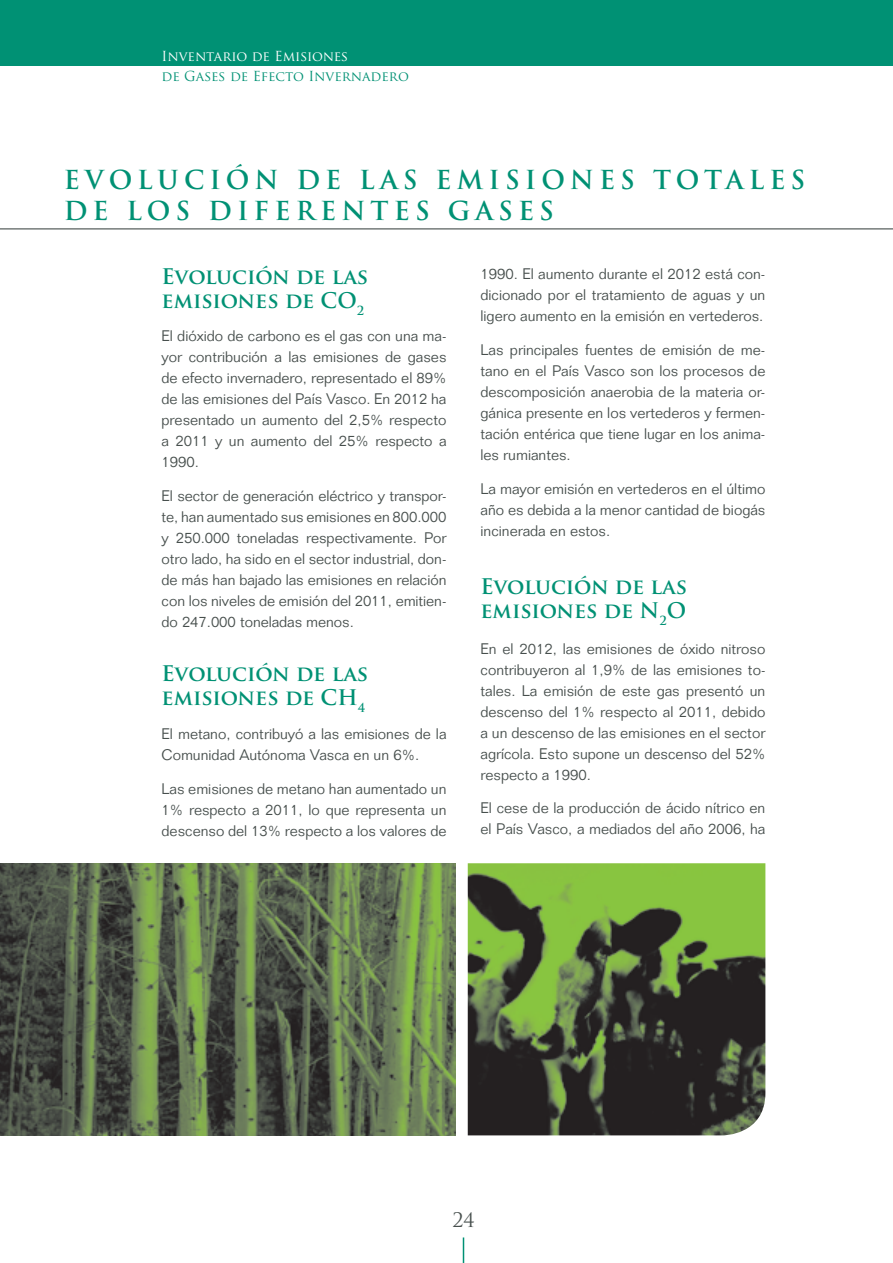
<style>
.page{position:relative;width:893px;height:1263px;background:#fff}
.page>*{position:absolute;margin:0;border:0;box-sizing:border-box;transform-origin:0 0}
.t1{font:700 25.5px/30.6px "Trajan Pro";letter-spacing:.2em;color:#009174}
.t2{font:700 21px/24px "Trajan Pro";letter-spacing:-.05em;color:#009174}
.t3{font:19.5px "Trajan Pro";color:#474f4d}
.t4{font:300 15px/21px "Folio";color:#474f4d;text-align:justify}
.t5{font:13.5px "Trajan Pro";color:#009174}
.t6{font:13.5px "Trajan Pro";color:#fff}
</style>
<div class="page">
<svg style="left:463px;top:1237px;width:1px;height:26px"></svg>
<div style="left:0;top:0;width:893px;height:66px;background:#009174"></div>
<hr style="left:892px;top:0;width:1px;height:66px;background:#474f4d">
<hr style="left:0;top:228px;width:893px;height:1px;background:#474f4d">
<img style="left:468px;top:863px;width:297px;height:272px">
<img style="left:0;top:863px;width:455px;height:272px">
<p class="t6" style="left:162px;top:48px;width:188px">Inventario de Emisiones</p>
<p class="t5" style="left:162px;top:67px;width:249px">de Gases de Efecto Invernadero</p>
<h1 class="t1" style="left:64px;top:165px;width:743px">E volución de las emisiones totales de los dif erentes ga ses</h1>
<h2 class="t2" style="left:162px;top:264px;width:208px">Evolución de las emisiones de CO <sub>2</sub></h2>
<p class="t4" style="left:162px;top:326px;width:286px">El dióxido de carbono es el gas con una ma&shy;yor contribución a las emisiones de gases de efecto invernadero, representado el 89% de las emisiones del País Vasco. En 2012 ha presentado un aumento del 2,5% respecto a 2011 y un aumento del 25% respecto a 1990.</p>
<p class="t4" style="left:162px;top:485px;width:286px">El sector de generación eléctrico y transpor&shy;te, han aumentado sus emisiones en 800.000 y 250.000 toneladas respectivamente. Por otro lado, ha sido en el sector industrial, don&shy;de más han bajado las emisiones en relación con los niveles de emisión del 2011, emitien&shy;do 247.000 toneladas menos.</p>
<h2 class="t2" style="left:162px;top:662px;width:208px">Evolución de las emisiones de CH<sub>4</sub></h2>
<p class="t4" style="left:162px;top:723px;width:286px">El metano, contribuyó a las emisiones de la<br>Comunidad Autónoma Vasca en un 6%.</p>
<p class="t4" style="left:162px;top:778px;width:286px">Las emisiones de metano han aumentado un 1% respecto a 2011, lo que representa un descenso del 13% respecto a los valores de</p>
<p class="t4" style="left:480px;top:263px;width:286px">1990. El aumento durante el 2012 está con&shy;dicionado por el tratamiento de aguas y un ligero aumento en la emisión en vertederos.</p>
<p class="t4" style="left:480px;top:339px;width:286px">Las principales fuentes de emisión de me&shy;tano en el País Vasco son los procesos de descomposición anaerobia de la materia or&shy;gánica presente en los vertederos y fermen&shy;tación entérica que tiene lugar en los anima&shy;les rumiantes.</p>
<p class="t4" style="left:480px;top:478px;width:286px">La mayor emisión en vertederos en el último año es debida a la menor cantidad de biogás incinerada en estos.</p>
<h2 class="t2" style="left:480px;top:574px;width:208px">Evolución de las emisiones de N <sub>2</sub>O</h2>
<p class="t4" style="left:480px;top:638px;width:286px">En el 2012, las emisiones de óxido nitroso contribuyeron al 1,9% de las emisiones to&shy;tales. La emisión de este gas presentó un descenso del 1% respecto al 2011, debido a un descenso de las emisiones en el sector agrícola. Esto supone un descenso del 52% respecto a 1990.</p>
<p class="t4" style="left:480px;top:798px;width:286px">El cese de la producción de ácido nítrico en el País Vasco, a mediados del año 2006, ha</p>
<h3 class="t3" style="left:452px;top:1207px;width:24px">24</h3>
</div>
